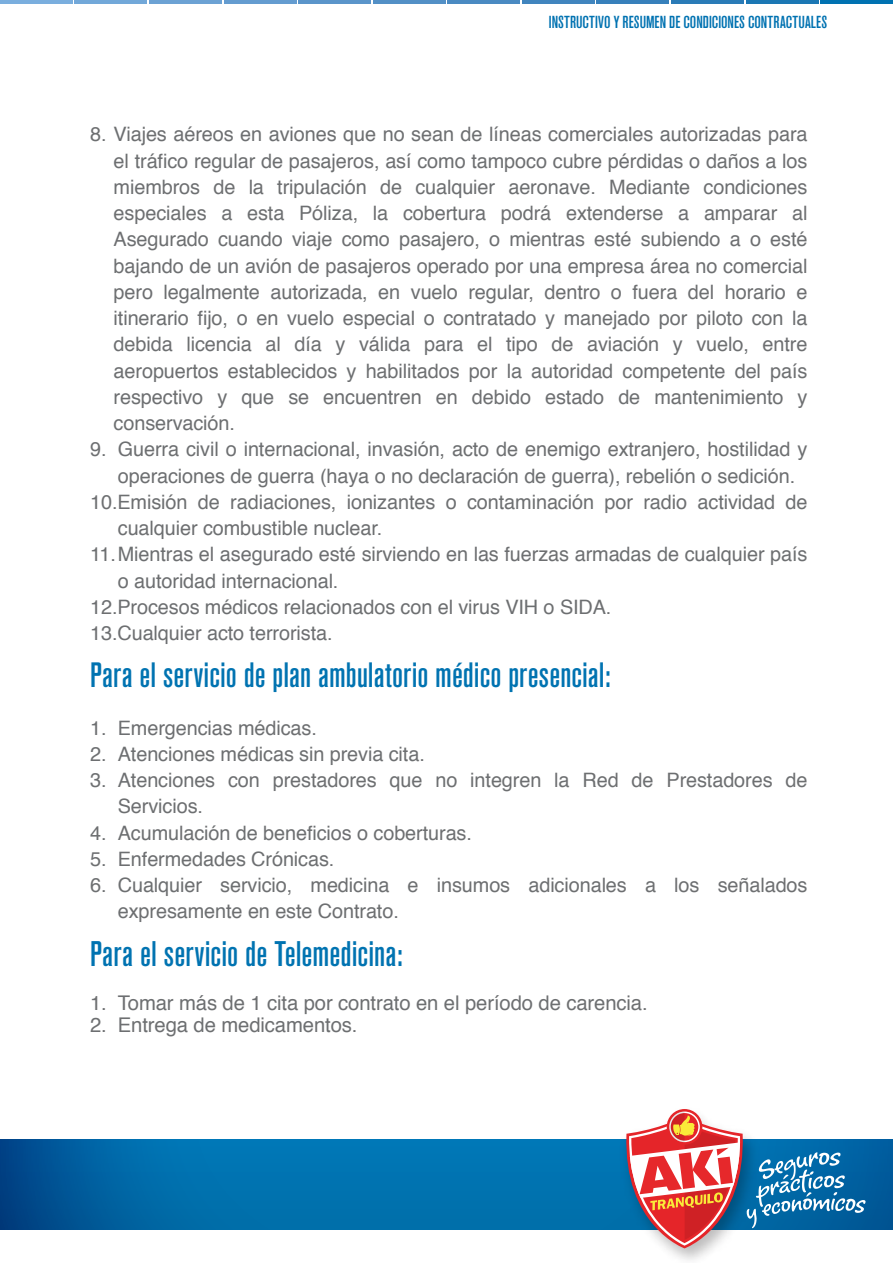
<style>
.page{position:relative;width:893px;height:1263px;background:#fff}
.page>*{position:absolute;margin:0;border:0;box-sizing:border-box;transform-origin:0 0}
.t1{font:35.25px "Akzidenz Grotesk BQ Md Cnd Alt";color:#0073b1}
.t2{font:34.8px "Akzidenz Grotesk BQ Md Cnd Alt";letter-spacing:.005em;color:#0073b1}
.t3{font:20.25px "Helvetica";letter-spacing:-.005em;color:#6d6f71}
.t4{font:19.8px/26.2px "Helvetica";letter-spacing:-.005em;color:#6d6f71}
.t5{font:17.25px "Akzidenz Grotesk BQ Md Cnd Alt";letter-spacing:.005em;color:#0072b1}
</style>
<div class="page">
<svg style="left:0;top:1140px;width:893px;height:89px"></svg>
<hr style="left:820px;top:0;width:73px;height:4px;background:#0072b1">
<hr style="left:746px;top:0;width:72px;height:4px;background:#1b77b4">
<hr style="left:671px;top:0;width:73px;height:4px;background:#2a7bb7">
<hr style="left:596px;top:0;width:73px;height:4px;background:#3780bb">
<hr style="left:522px;top:0;width:73px;height:4px;background:#4185be">
<hr style="left:447px;top:0;width:73px;height:4px;background:#4a8ac2">
<hr style="left:373px;top:0;width:73px;height:4px;background:#5390c6">
<hr style="left:298px;top:0;width:73px;height:4px;background:#5b95ca">
<hr style="left:224px;top:0;width:72px;height:4px;background:#649cd0">
<hr style="left:149px;top:0;width:73px;height:4px;background:#6ca2d4">
<hr style="left:75px;top:0;width:72px;height:4px;background:#72a8d9">
<hr style="left:0;top:0;width:73px;height:4px;background:#7aaede">
<img style="left:615px;top:1109px;width:98px;height:151px">
<svg style="left:667px;top:1109px;width:35px;height:36px"></svg>
<svg style="left:623px;top:1111px;width:243px;height:137px"></svg>
<p class="t5" style="left:549px;top:13px;width:280px">INSTRUCTIVO Y RESUMEN DE CONDICIONES CONTRACTUALES</p>
<p class="t4" style="left:114px;top:122px;width:695px;text-align:justify;text-indent:-23px">8. Viajes aéreos en aviones que no sean de líneas comerciales autorizadas para el tráfico regular de pasajeros, así como tampoco cubre pérdidas o daños a los miembros de la tripulación de cualquier aeronave. Mediante condiciones especiales a esta Póliza, la cobertura podrá extenderse a amparar al Asegurado cuando viaje como pasajero, o mientras esté subiendo a o esté bajando de un avión de pasajeros operado por una empresa área no comercial pero legalmente autorizada, en vuelo regular, dentro o fuera del horario e itinerario fijo, o en vuelo especial o contratado y manejado por piloto con la debida licencia al día y válida para el tipo de aviación y vuelo, entre aeropuertos establecidos y habilitados por la autoridad competente del país respectivo y que se encuentren en debido estado de mantenimiento y conservación.</p>
<p class="t4" style="left:90px;top:437px;width:719px">9. Guerra civil o internacional, invasión, acto de enemigo extranjero, hostilidad y</p>
<p class="t4" style="left:118px;top:463px;width:679px">operaciones de guerra (haya o no declaración de guerra), rebelión o sedición.</p>
<p class="t4" style="left:90px;top:489px;width:719px">10.Emisión de radiaciones, ionizantes o contaminación por radio actividad de</p>
<p class="t4" style="left:118px;top:516px;width:266px">cualquier combustible nuclear.</p>
<p class="t4" style="left:90px;top:542px;width:719px">11. Mientras el asegurado esté sirviendo en las fuerzas armadas de cualquier país</p>
<p class="t4" style="left:118px;top:568px;width:222px">o autoridad internacional.</p>
<p class="t4" style="left:90px;top:594px;width:523px">12.Procesos médicos relacionados con el virus VIH o SIDA.</p>
<p class="t4" style="left:90px;top:621px;width:244px">13.Cualquier acto terrorista.</p>
<h2 class="t2" style="left:90px;top:656px;width:522px">Para el servicio de plan ambulatorio médico presencial:</h2>
<p class="t4" style="left:90px;top:715px;width:228px">1. Emergencias médicas.</p>
<p class="t4" style="left:90px;top:741px;width:336px">2. Atenciones médicas sin previa cita.</p>
<p class="t4" style="left:118px;top:768px;width:691px;text-indent:-28px">3. Atenciones con prestadores que no integren la Red de Prestadores de<br>Servicios.</p>
<p class="t4" style="left:90px;top:820px;width:383px">4. Acumulación de beneficios o coberturas.</p>
<p class="t4" style="left:90px;top:846px;width:246px">5. Enfermedades Crónicas.</p>
<p class="t4" style="left:118px;top:873px;width:691px;text-indent:-28px">6. Cualquier servicio, medicina e insumos adicionales a los señalados expresamente en este Contrato.</p>
<h1 class="t1" style="left:90px;top:934px;width:314px">Para el servicio de Telemedicina:</h1>
<p class="t3" style="left:90px;top:987px;width:559px">1. Tomar más de 1 cita por contrato en el período de carencia.</p>
<p class="t3" style="left:90px;top:1010px;width:269px">2. Entrega de medicamentos.</p>
</div>
